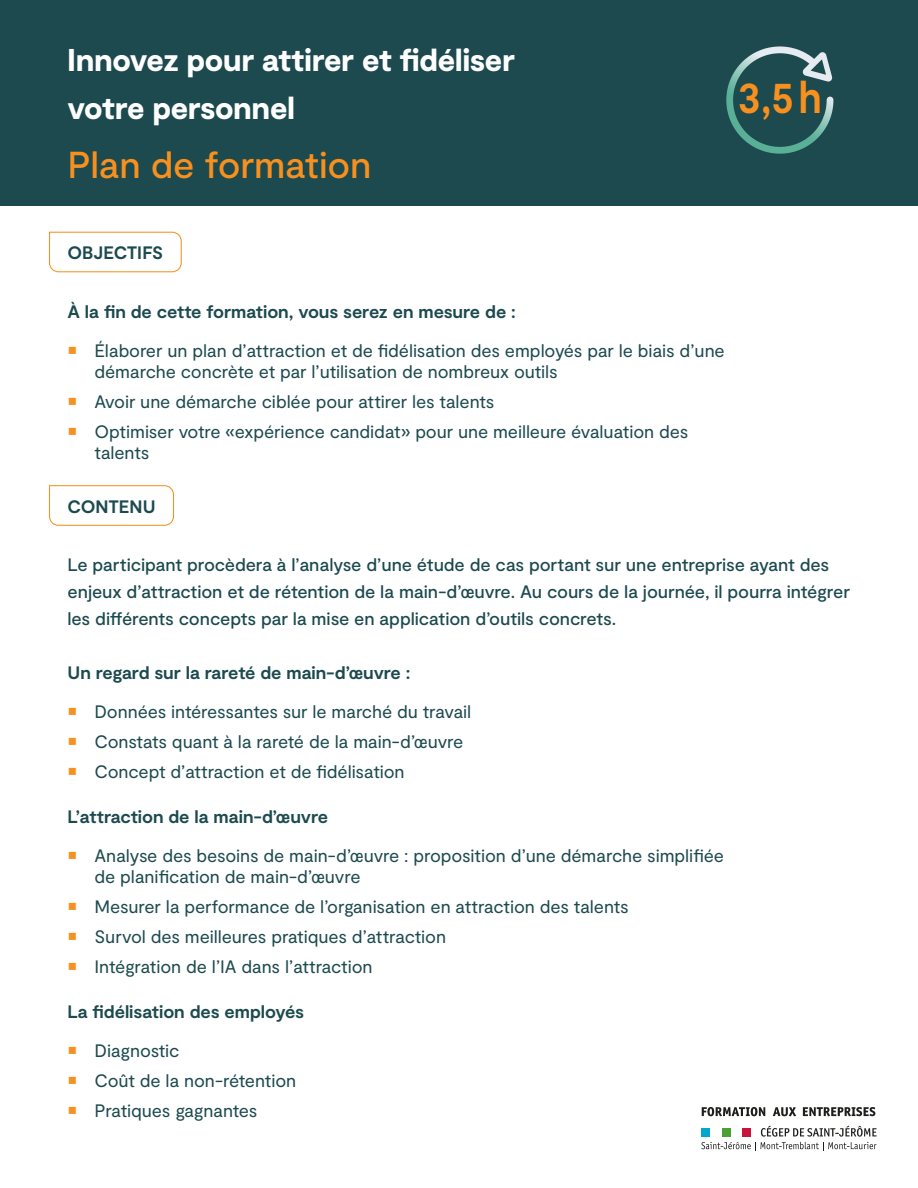
<style>
.page{position:relative;width:918px;height:1188px;background:#fff}
.page>*{position:absolute;margin:0;border:0;box-sizing:border-box;transform-origin:0 0}
.t1{font:700 45.6px "Moderat";color:#f7901e;scale:.86 1}
.t2{font:500 37.5px "Moderat";letter-spacing:-.005em;color:#f7901e}
.t3{font:900 31.5px/47.5px "Moderat";letter-spacing:-.005em;color:#fff;scale:.96 1}
.t4{font:18px/30px "Moderat";letter-spacing:-.005em;color:#1c4a4f}
.t5{font:500 18px/27px "Moderat";letter-spacing:-.005em;color:#1c4a4f}
.t6{font:700 18px "Moderat";letter-spacing:-.005em;color:#1c4a4f}
</style>
<div class="page">
<div style="left:0;top:0;width:918px;height:206px;background:#1c4a4f"></div>
<svg style="left:726px;top:46px;width:53px;height:82px"></svg>
<svg style="left:702px;top:1107px;width:63px;height:9px"></svg>
<svg style="left:773px;top:1107px;width:23px;height:9px"></svg>
<svg style="left:803px;top:1107px;width:72px;height:9px"></svg>
<svg style="left:701px;top:1126px;width:176px;height:25px"></svg>
<div style="left:743px;top:1128px;width:8px;height:8px;background:#cb123b"></div>
<div style="left:722px;top:1128px;width:8px;height:8px;background:#4ca134"></div>
<div style="left:701px;top:1128px;width:8px;height:8px;background:#02a6cf"></div>
<svg style="left:49px;top:231px;width:133px;height:42px"></svg>
<svg style="left:49px;top:485px;width:125px;height:41px"></svg>
<h3 class="t3" style="left:68px;top:38px;width:467px">Innovez pour attirer et fidéliser votre personnel</h3>
<h2 class="t2" style="left:68px;top:144px;width:306px">Plan de formation</h2>
<h1 class="t1" style="left:738px;top:70px;width:99px">3,5h</h1>
<p class="t6" style="left:68px;top:242px;width:97px">OBJECTIFS</p>
<p class="t6" style="left:68px;top:301px;width:450px">À la fin de cette formation, vous serez en mesure de :</p>
<p class="t4" style="left:94px;top:340px;width:632px;line-height:21px">Élaborer un plan d’attraction et de fidélisation des employés par le biais d’une démarche concrète et par l’utilisation de nombreux outils</p>
<p class="t4" style="left:94px;top:387px;width:595px">Avoir une démarche ciblée pour attirer les talents<br>Optimiser votre «expérience candidat» pour une meilleure évaluation des</p>
<p class="t4" style="left:94px;top:438px;width:56px">talents</p>
<p class="t6" style="left:68px;top:496px;width:90px">CONTENU</p>
<p class="t5" style="left:68px;top:552px;width:784px">Le participant procèdera à l’analyse d’une étude de cas portant sur une entreprise ayant des enjeux d’attraction et de rétention de la main-d’œuvre. Au cours de la journée, il pourra intégrer les différents concepts par la mise en application d’outils concrets.</p>
<p class="t6" style="left:68px;top:662px;width:344px">Un regard sur la rareté de main-d’œuvre :</p>
<p class="t4" style="left:94px;top:697px;width:378px">Données intéressantes sur le marché du travail<br>Constats quant à la rareté de la main-d’œuvre<br>Concept d’attraction et de fidélisation</p>
<p class="t6" style="left:68px;top:806px;width:262px">L’attraction de la main-d’œuvre</p>
<p class="t4" style="left:94px;top:846px;width:631px;line-height:21px">Analyse des besoins de main-d’œuvre : proposition d’une démarche simplifiée de planification de main-d’œuvre</p>
<p class="t4" style="left:94px;top:893px;width:536px">Mesurer la performance de l’organisation en attraction des talents<br>Survol des meilleures pratiques d’attraction<br>Intégration de l’IA dans l’attraction</p>
<p class="t6" style="left:68px;top:1002px;width:238px">La fidélisation des employés</p>
<p class="t4" style="left:94px;top:1037px;width:203px">Diagnostic<br>Coût de la non-rétention<br>Pratiques gagnantes</p>
</div>
